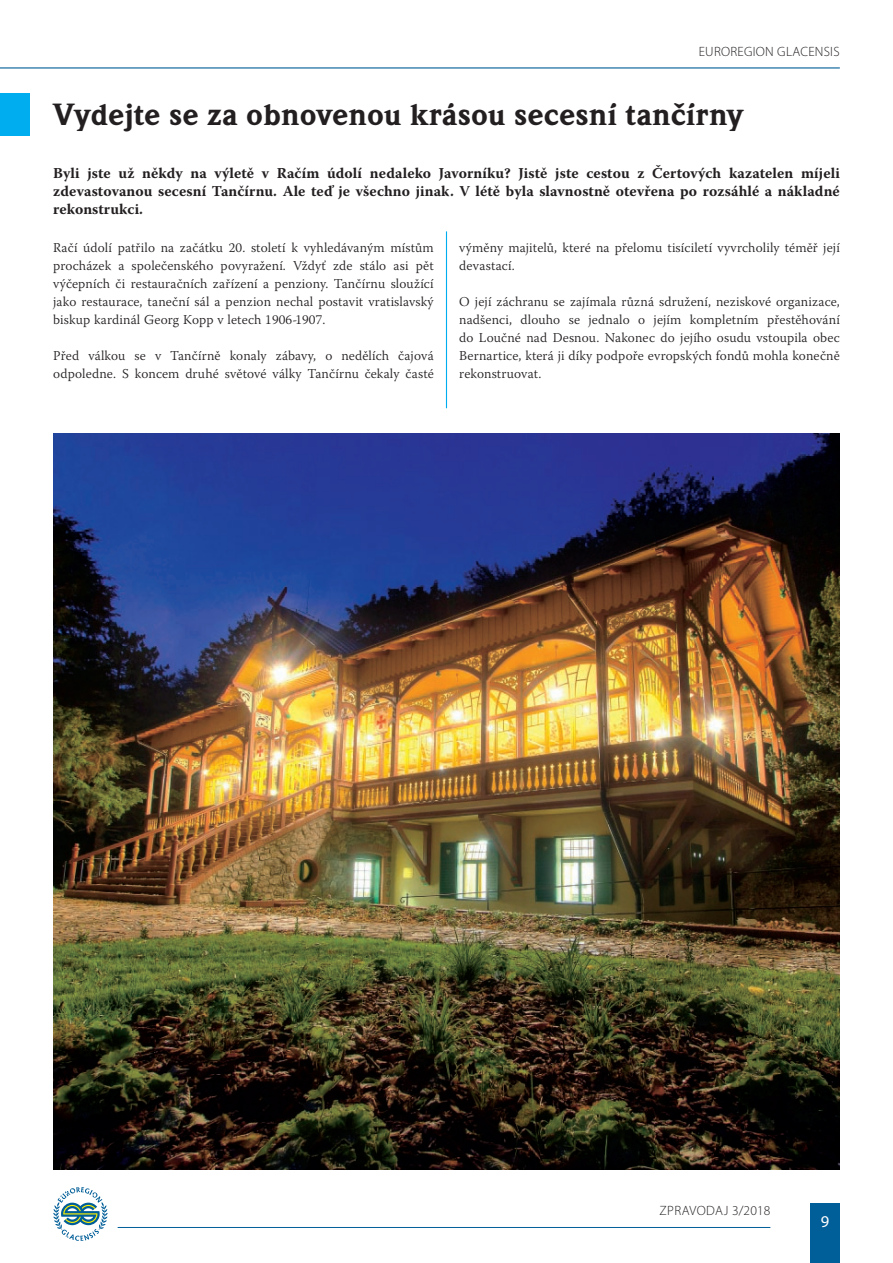
<style>
.page{position:relative;width:893px;height:1263px;background:#fff}
.page>*{position:absolute;margin:0;border:0;box-sizing:border-box;transform-origin:0 0}
.t1{font:30px "Weidemann Itc TCE Blac";letter-spacing:.01em;color:#231f20}
.t2{font:16.5px "Myriad Pro";color:#fff}
.t3{font:700 15px/18px "Warnock Pro";letter-spacing:.005em;color:#231f20;text-align:justify}
.t4{font:300 13.5px/18px "Warnock Pro";letter-spacing:.01em;color:#231f20;text-align:justify}
.t5{font:300 13.5px "Myriad Pro";letter-spacing:.02em;color:#231f20}
</style>
<div class="page">
<div style="left:810px;top:1203px;width:30px;height:60px;background:#005e98"></div>
<hr style="left:118px;top:1227px;width:652px;height:1px;background:#005e98">
<svg style="left:53px;top:1187px;width:55px;height:54px"></svg>
<hr style="left:0;top:67px;width:840px;height:2px;background:#005e98">
<img style="left:53px;top:434px;width:787px;height:735px">
<hr style="left:446px;top:231px;width:1px;height:177px;background:#00aeef">
<div style="left:0;top:94px;width:30px;height:42px;background:#00aeef"></div>
<p class="t5" style="left:699px;top:44px;width:142px">EUROREGION GLACENSIS</p>
<h1 class="t1" style="left:53px;top:96px;width:692px">Vydejte se za obnovenou krásou secesní tančírny</h1>
<p class="t3" style="left:53px;top:164px;width:788px">Byli jste už někdy na výletě v Račím údolí nedaleko Javorníku? Jistě jste cestou z Čertových kazatelen míjeli zdevastovanou secesní Tančírnu. Ale teď je všechno jinak. V létě byla slavnostně otevřena po rozsáhlé a nákladné rekonstrukci.</p>
<p class="t4" style="left:53px;top:238px;width:382px">Račí údolí patřilo na začátku 20. století k vyhledávaným místům procházek a společenského povyražení. Vždyť zde stálo asi pět výčepních či restauračních zařízení a penziony. Tančírnu sloužící jako restaurace, taneční sál a penzion nechal postavit vratislavský biskup kardinál Georg Kopp v letech 1906-1907.</p>
<p class="t4" style="left:53px;top:346px;width:382px">Před válkou se v Tančírně konaly zábavy, o nedělích čajová odpoledne. S koncem druhé světové války Tančírnu čekaly časté</p>
<p class="t4" style="left:459px;top:238px;width:382px">výměny majitelů, které na přelomu tisíciletí vyvrcholily téměř její devastací.</p>
<p class="t4" style="left:459px;top:292px;width:382px">O její záchranu se zajímala různá sdružení, neziskové organizace, nadšenci, dlouho se jednalo o jejím kompletním přestěhování do Loučné nad Desnou. Nakonec do jejího osudu vstoupila obec Bernartice, která ji díky podpoře evropských fondů mohla konečně rekonstruovat.</p>
<p class="t5" style="left:660px;top:1203px;width:112px">ZPRAVODAJ 3/2018</p>
<p class="t2" style="left:821px;top:1211px;width:10px">9</p>
</div>
